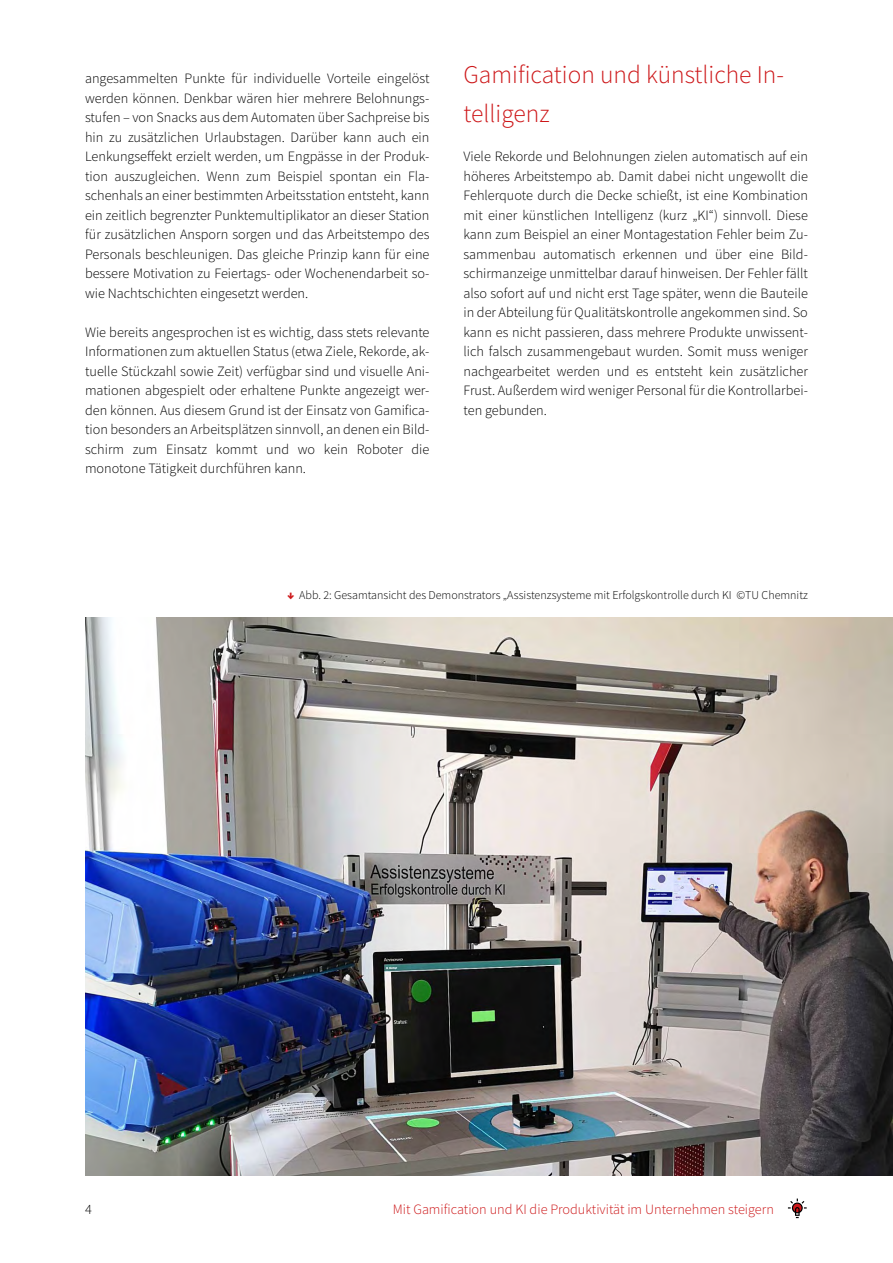
<style>
.page{position:relative;width:893px;height:1263px;background:#fff}
.page>*{position:absolute;margin:0;border:0;box-sizing:border-box;transform-origin:0 0}
.t1{font:300 25.5px/39px "Source Sans Pro";color:#cd1719}
.t2{font:300 14.25px/19.5px "Source Sans Pro";color:#000;text-align:justify}
.t3{font:300 14.25px "Source Sans Pro";color:#cd1719}
.t4{font:300 12px "Source Sans Pro";color:#000}
.s1{font-weight:900;color:#cd1719}
</style>
<div class="page">
<img style="left:85px;top:617px;width:808px;height:558px">
<svg style="left:788px;top:1198px;width:19px;height:20px"></svg>
<p class="t2" style="left:85px;top:69px;width:346px">angesammelten Punkte für individuelle Vorteile eingelöst werden können. Denkbar wären hier mehrere Belohnungs&shy;stufen – von Snacks aus dem Automaten über Sachpreise bis hin zu zusätzlichen Urlaubstagen. Darüber kann auch ein Lenkungseffekt erzielt werden, um Engpässe in der Produk&shy;tion auszugleichen. Wenn zum Beispiel spontan ein Fla&shy;schenhals an einer bestimmten Arbeitsstation entsteht, kann ein zeitlich begrenzter Punktemultiplikator an dieser Station für zusätzlichen Ansporn sorgen und das Arbeitstempo des Personals beschleunigen. Das gleiche Prinzip kann für eine bessere Motivation zu Feiertags- oder Wochenendarbeit so&shy;wie Nachtschichten eingesetzt werden.</p>
<p class="t2" style="left:85px;top:322px;width:346px">Wie bereits angesprochen ist es wichtig, dass stets relevante Informationen zum aktuellen Status (etwa Ziele, Rekorde, ak&shy;tuelle Stückzahl sowie Zeit) verfügbar sind und visuelle Ani&shy;mationen abgespielt oder erhaltene Punkte angezeigt wer&shy;den können. Aus diesem Grund ist der Einsatz von Gamifica&shy;tion besonders an Arbeitsplätzen sinnvoll, an denen ein Bild&shy;schirm zum Einsatz kommt und wo kein Roboter die monotone Tätigkeit durchführen kann.</p>
<h1 class="t1" style="left:463px;top:55px;width:322px">Gamification und künstliche In&shy;telligenz</h1>
<p class="t2" style="left:463px;top:147px;width:346px">Viele Rekorde und Belohnungen zielen automatisch auf ein höheres Arbeitstempo ab. Damit dabei nicht ungewollt die Fehlerquote durch die Decke schießt, ist eine Kombination mit einer künstlichen Intelligenz (kurz „KI“) sinnvoll. Diese kann zum Beispiel an einer Montagestation Fehler beim Zu&shy;sammenbau automatisch erkennen und über eine Bild&shy;schirmanzeige unmittelbar darauf hinweisen. Der Fehler fällt also sofort auf und nicht erst Tage später, wenn die Bauteile in der Abteilung für Qualitätskontrolle angekommen sind. So kann es nicht passieren, dass mehrere Produkte unwissent&shy;lich falsch zusammengebaut wurden. Somit muss weniger nachgearbeitet werden und es entsteht kein zusätzlicher Frust. Außerdem wird weniger Personal für die Kontrollarbei&shy;ten gebunden.</p>
<p class="t4" style="left:287px;top:588px;width:522px"><span class="s1">↓</span> Abb. 2: Gesamtansicht des Demonstrators „Assistenzsysteme mit Erfolgskontrolle durch KI ©TU Chemnitz</p>
<p class="t2" style="left:85px;top:1200px;width:8px">4</p>
<p class="t3" style="left:393px;top:1201px;width:383px">Mit Gamification und KI die Produktivität im Unternehmen steigern</p>
</div>
